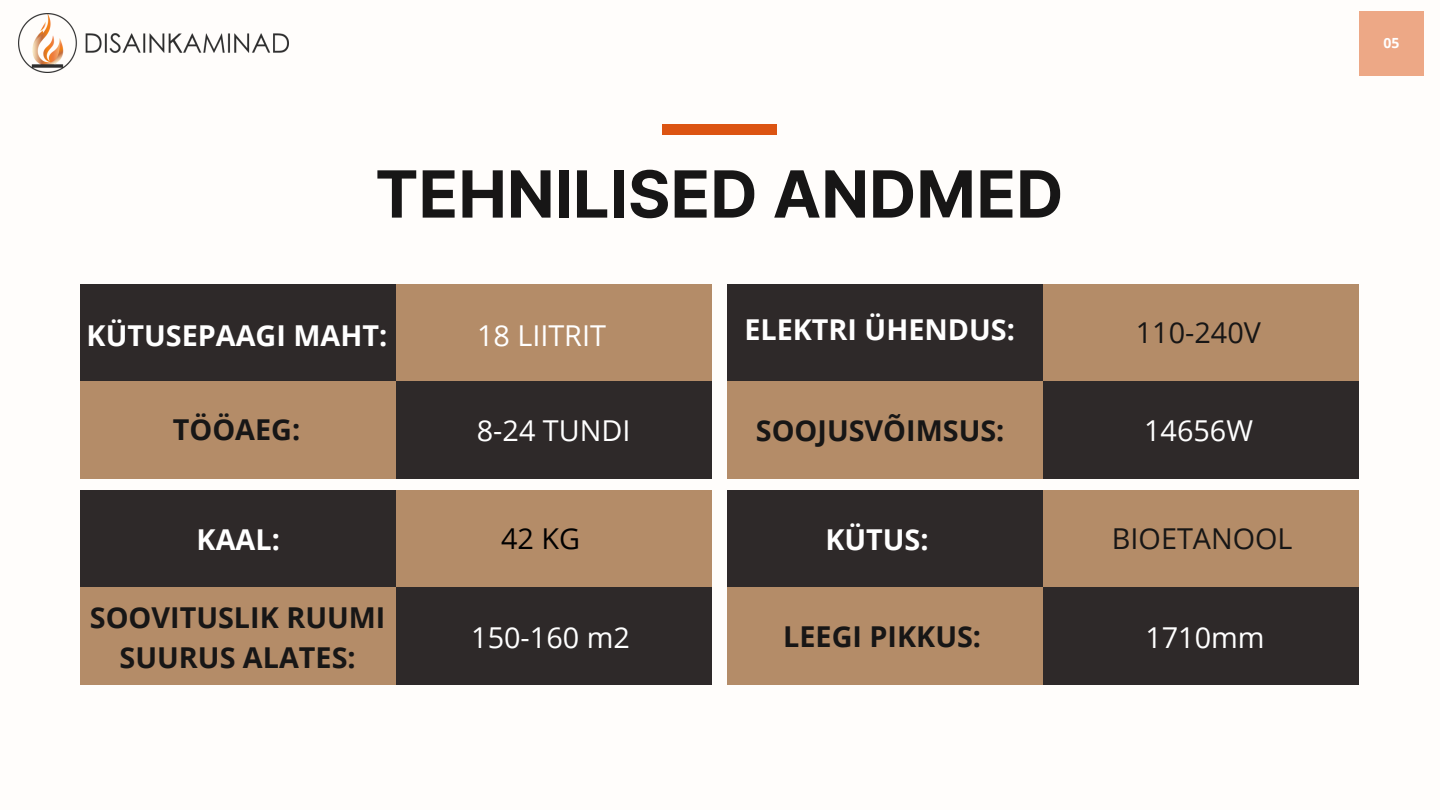
<style>
.page{position:relative;width:1440px;height:810px;background:#fffdfb}
.page>*{position:absolute;margin:0;border:0;box-sizing:border-box;transform-origin:0 0}
.t1{font:700 65px "Inter";color:#171616}
.t2{font:700 28.8px/39.8px "Open Sans";color:#171616;text-align:center}
.t3{font:700 28.8px "Open Sans";color:#fff}
.t4{font:28.8px "Open Sans";color:#fff}
.t5{font:28.8px "Open Sans";color:#171616}
.t6{font:28.8px "Open Sans";color:#000}
.t7{font:700 14px "Open Sans";color:#fff}
</style>
<div class="page">
<div style="left:662px;top:125px;width:115px;height:10px;background:#dc5412"></div>
<div style="left:80px;top:284px;width:316px;height:98px;background:#2e2929"></div>
<div style="left:80px;top:382px;width:316px;height:97px;background:#b48c68"></div>
<div style="left:396px;top:284px;width:316px;height:98px;background:#b48c68"></div>
<div style="left:396px;top:382px;width:316px;height:97px;background:#2e2929"></div>
<div style="left:727px;top:284px;width:316px;height:98px;background:#2e2929"></div>
<div style="left:727px;top:382px;width:316px;height:97px;background:#b48c68"></div>
<div style="left:1043px;top:284px;width:316px;height:98px;background:#b48c68"></div>
<div style="left:1043px;top:382px;width:316px;height:97px;background:#2e2929"></div>
<div style="left:1359px;top:11px;width:65px;height:65px;background:#eda886"></div>
<img style="left:18px;top:14px;width:270px;height:58px">
<div style="left:80px;top:490px;width:316px;height:98px;background:#2e2929"></div>
<div style="left:80px;top:588px;width:316px;height:97px;background:#b48c68"></div>
<div style="left:396px;top:490px;width:316px;height:98px;background:#b48c68"></div>
<div style="left:396px;top:588px;width:316px;height:97px;background:#2e2929"></div>
<div style="left:727px;top:490px;width:316px;height:98px;background:#2e2929"></div>
<div style="left:727px;top:588px;width:316px;height:97px;background:#b48c68"></div>
<div style="left:1043px;top:490px;width:316px;height:98px;background:#b48c68"></div>
<div style="left:1043px;top:588px;width:316px;height:97px;background:#2e2929"></div>
<p class="t1" style="left:375px;top:155px;width:690px">TEHNILISED ANDMED</p>
<h1 class="t3" style="left:87px;top:315px;width:302px">KÜTUSEPAAGI MAHT:</h1>
<p class="t4" style="left:477px;top:315px;width:130px">18 LIITRIT</p>
<h3 class="t3" style="left:744px;top:309px;width:272px">ELEKTRI ÜHENDUS:</h3>
<h3 class="t5" style="left:1136px;top:312px;width:127px">110-240V</h3>
<h2 class="t2" style="left:173px;top:409px;width:129px">TÖÖAEG:</h2>
<h2 class="t4" style="left:477px;top:410px;width:155px">8-24 TUNDI</h2>
<p class="t2" style="left:756px;top:409px;width:250px">SOOJUSVÕIMSUS:</p>
<h2 class="t4" style="left:1144px;top:410px;width:110px">14656W</h2>
<h2 class="t3" style="left:197px;top:519px;width:85px">KAAL:</h2>
<h2 class="t6" style="left:501px;top:518px;width:80px">42 KG</h2>
<h2 class="t3" style="left:825px;top:519px;width:105px">KÜTUS:</h2>
<h2 class="t5" style="left:1112px;top:518px;width:182px">BIOETANOOL</h2>
<h3 class="t2" style="left:90px;top:597px;width:297px">SOOVITUSLIK RUUMI<br>SUURUS ALATES:</h3>
<h3 class="t4" style="left:471px;top:617px;width:160px">150-160 m2</h3>
<h3 class="t2" style="left:783px;top:616px;width:199px">LEEGI PIKKUS:</h3>
<p class="t4" style="left:1145px;top:617px;width:121px">1710mm</p>
<h2 class="t7" style="left:1384px;top:33px;width:17px">05</h2>
</div>
